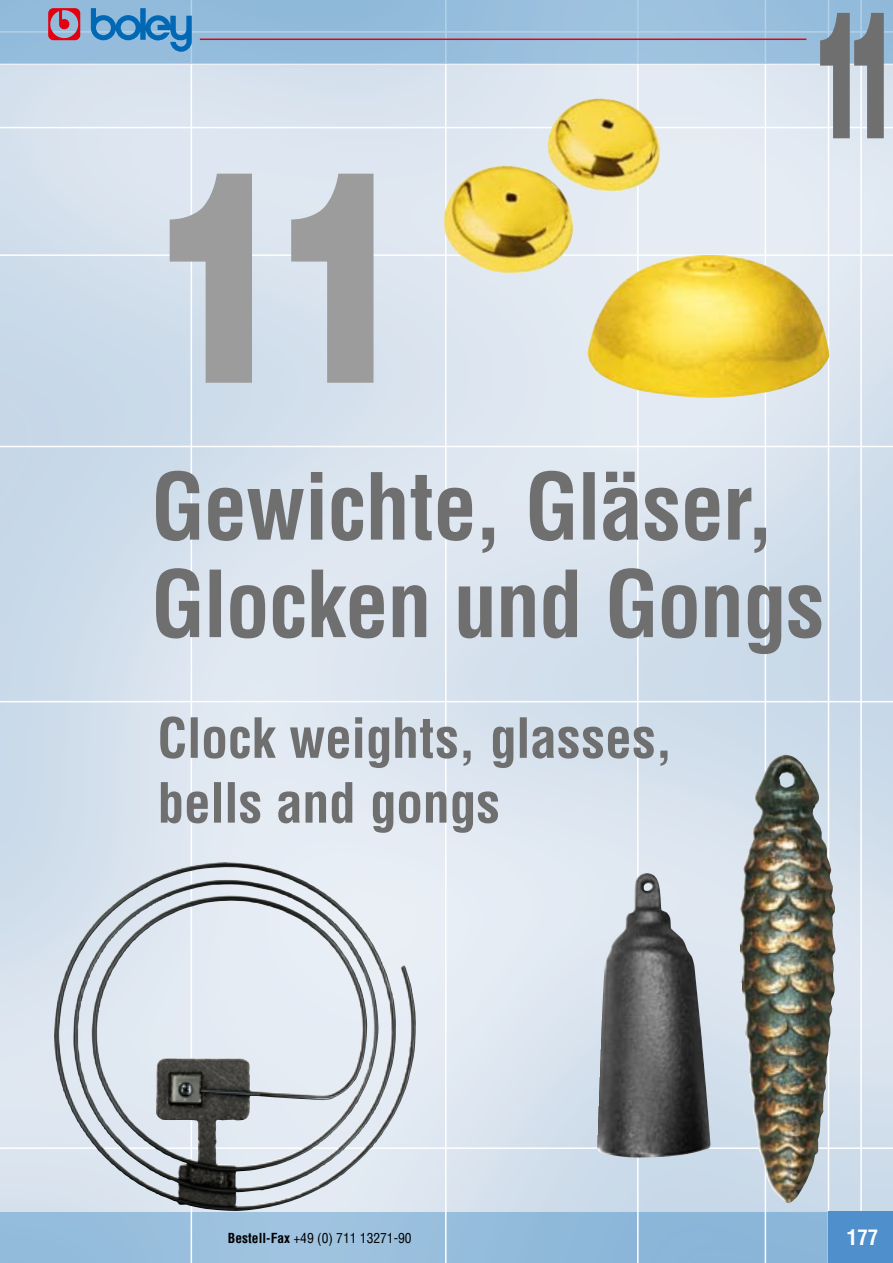
<style>
.page{position:relative;width:893px;height:1263px;background:#fff}
.page>*{position:absolute;margin:0;border:0;box-sizing:border-box;transform-origin:0 0}
.t1{font:900 300px "Helvetica";color:#9c9c9c;scale:.75 1}
.t2{font:900 180px "Helvetica";color:#6f6f6f;scale:.45 1}
.t3{font:700 condensed 90px/97.5px "Helvetica";letter-spacing:-.015em;color:#6f6f6f}
.t4{font:700 condensed 54px/64.8px "Helvetica";letter-spacing:-.005em;color:#6f6f6f}
.t5{font:700 condensed 21px "Helvetica";color:#fff}
.t6{font:condensed 13.5px "Helvetica";color:#000}
.s1{font-weight:700}
</style>
<div class="page">
<img style="left:0;top:65px;width:893px;height:1147px">
<div style="left:0;top:1212px;width:892px;height:51px;background:#94bcdc"></div>
<hr style="left:860px;top:0;width:2px;height:1263px;background:#fff">
<hr style="left:191px;top:0;width:1px;height:1263px;background:#fff">
<hr style="left:445px;top:0;width:2px;height:1263px;background:#fff">
<hr style="left:637px;top:0;width:2px;height:1263px;background:#fff">
<hr style="left:765px;top:0;width:1px;height:1263px;background:#fff">
<hr style="left:828px;top:0;width:1px;height:1263px;background:#fff">
<hr style="left:0;top:127px;width:893px;height:1px;background:#fff">
<hr style="left:0;top:446px;width:893px;height:1px;background:#fff">
<hr style="left:0;top:254px;width:893px;height:2px;background:#fff">
<hr style="left:0;top:701px;width:893px;height:1px;background:#fff">
<hr style="left:0;top:1147px;width:893px;height:2px;background:#fff">
<div style="left:829px;top:1212px;width:64px;height:51px;background:#4f8fcc"></div>
<div style="left:0;top:0;width:893px;height:64px;background:#96bcdc"></div>
<svg style="left:48px;top:8px;width:32px;height:32px"></svg>
<svg style="left:91px;top:8px;width:101px;height:44px"></svg>
<hr style="left:200px;top:39px;width:606px;height:1px;background:#e3000f">
<img style="left:54px;top:862px;width:298px;height:349px">
<img style="left:597px;top:873px;width:113px;height:285px">
<img style="left:739px;top:755px;width:97px;height:448px">
<img style="left:438px;top:99px;width:232px;height:178px">
<img style="left:588px;top:255px;width:241px;height:143px">
<h1 class="t1" style="left:149px;top:95px;width:364px">11</h1>
<h2 class="t2" style="left:813px;top:-34px;width:197px">11</h2>
<h3 class="t3" style="left:151px;top:456px;width:675px">Gewichte, Gläser,<br>Glocken und Gongs</h3>
<p class="t4" style="left:157px;top:704px;width:517px">Clock weights, glasses, bells and gongs</p>
<p class="t6" style="left:228px;top:1229px;width:185px"><span class="s1">Bestell-Fax</span> +49 (0) 711 13271-90</p>
<p class="t5" style="left:847px;top:1223px;width:33px">177</p>
</div>
